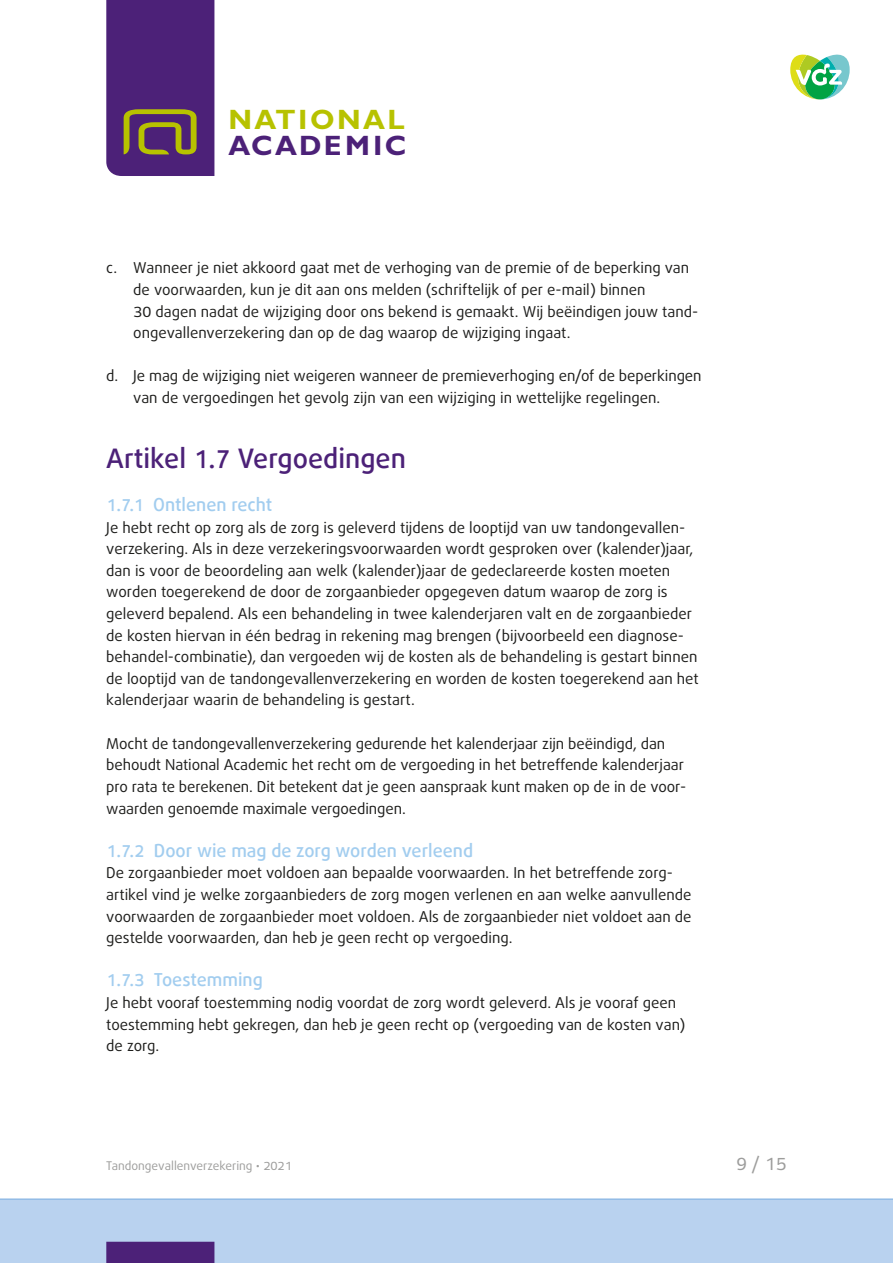
<style>
.page{position:relative;width:893px;height:1263px;background:#fff}
.page>*{position:absolute;margin:0;border:0;box-sizing:border-box;transform-origin:0 0}
.t1{font:700 28.05px "Gill Sans";letter-spacing:.085em;color:#b7c200}
.t2{font:700 28.05px "Gill Sans";letter-spacing:.075em;color:#4c2178}
.t3{font:500 27px "Bagus";color:#4c2178}
.t4{font:500 18px "Bagus";color:#a2cdef}
.t5{font:18px "Bagus";color:#9d9d9c}
.t6{font:15px/21.6px "Bagus";color:#1d1d1b}
.t7{font:12px "Bagus";color:#9d9d9c}
</style>
<div class="page">
<svg style="left:106px;top:0;width:108px;height:176px;background:#552e71"></svg>
<svg style="left:790px;top:54px;width:60px;height:46px"></svg>
<div style="left:0;top:1199px;width:893px;height:64px;background:#b9d2ef"></div>
<hr style="left:0;top:1198px;width:893px;height:2px;background:#92bce6">
<div style="left:106px;top:1242px;width:108px;height:21px;background:#4c2178"></div>
<h1 class="t1" style="left:228px;top:103px;width:178px">NATIONAL</h1>
<h1 class="t2" style="left:228px;top:129px;width:179px">ACADEMIC</h1>
<p class="t6" style="left:133px;top:259px;width:567px;text-indent:-27px">c. Wanneer je niet akkoord gaat met de verhoging van de premie of de beperking van de voorwaarden, kun je dit aan ons melden (schriftelijk of per e-mail) binnen<br>30 dagen nadat de wijziging door ons bekend is gemaakt. Wij beëindigen jouw tand&shy;ongevallenverzekering dan op de dag waarop de wijziging ingaat.</p>
<p class="t6" style="left:133px;top:367px;width:570px;text-indent:-27px">d. Je mag de wijziging niet weigeren wanneer de premieverhoging en/of de beperkingen van de vergoedingen het gevolg zijn van een wijziging in wettelijke regelingen.</p>
<h2 class="t3" style="left:106px;top:440px;width:301px">Artikel 1.7 Vergoedingen</h2>
<p class="t4" style="left:106px;top:493px;width:167px">1.7.1 Ontlenen recht</p>
<p class="t6" style="left:106px;top:518px;width:594px">Je hebt recht op zorg als de zorg is geleverd tijdens de looptijd van uw tandongevallen&shy;verzekering. Als in deze verzekeringsvoorwaarden wordt gesproken over (kalender)jaar, dan is voor de beoordeling aan welk (kalender)jaar de gedeclareerde kosten moeten worden toegerekend de door de zorgaanbieder opgegeven datum waarop de zorg is geleverd bepalend. Als een behandeling in twee kalenderjaren valt en de zorgaanbieder de kosten hiervan in één bedrag in rekening mag brengen (bijvoorbeeld een diagnose&shy;behandel-combinatie), dan vergoeden wij de kosten als de behandeling is gestart binnen de looptijd van de tandongevallenverzekering en worden de kosten toegerekend aan het kalenderjaar waarin de behandeling is gestart.</p>
<p class="t6" style="left:106px;top:734px;width:581px">Mocht de tandongevallenverzekering gedurende het kalenderjaar zijn beëindigd, dan behoudt National Academic het recht om de vergoeding in het betreffende kalenderjaar pro rata te berekenen. Dit betekent dat je geen aanspraak kunt maken op de in de voor&shy;waarden genoemde maximale vergoedingen.</p>
<p class="t4" style="left:106px;top:838px;width:368px">1.7.2 Door wie mag de zorg worden verleend</p>
<p class="t6" style="left:106px;top:863px;width:587px">De zorgaanbieder moet voldoen aan bepaalde voorwaarden. In het betreffende zorg&shy;artikel vind je welke zorgaanbieders de zorg mogen verlenen en aan welke aanvullende voorwaarden de zorgaanbieder moet voldoen. Als de zorgaanbieder niet voldoet aan de gestelde voorwaarden, dan heb je geen recht op vergoeding.</p>
<p class="t4" style="left:106px;top:968px;width:158px">1.7.3 Toestemming</p>
<p class="t6" style="left:106px;top:993px;width:580px">Je hebt vooraf toestemming nodig voordat de zorg wordt geleverd. Als je vooraf geen toestemming hebt gekregen, dan heb je geen recht op (vergoeding van de kosten van) de zorg.</p>
<p class="t7" style="left:106px;top:1157px;width:187px">Tandongevallenverzekering • 2021</p>
<p class="t5" style="left:736px;top:1151px;width:52px">9 / 15</p>
</div>
